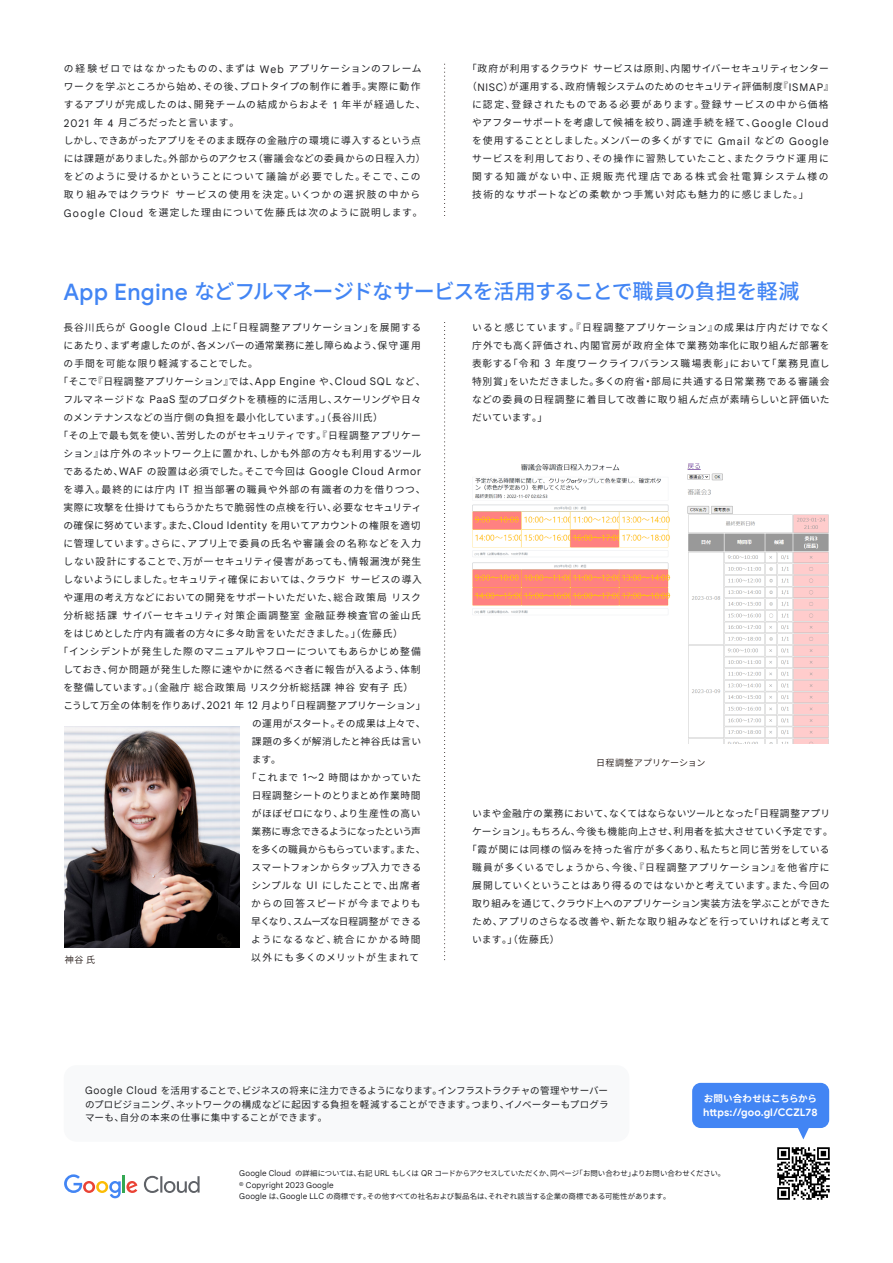
<style>
.page{position:relative;width:893px;height:1263px;background:#fff}
.page>*{position:absolute;margin:0;border:0;box-sizing:border-box;transform-origin:0 0}
.t1{font:500 21px "Noto Sans CJ Kjp";letter-spacing:-.03em;color:#4285f4}
.t2{font:700 10.5px "Google Sans";color:#fff}
.t3{font:9.75px/18px "Noto Sans CJ Kjp";letter-spacing:.055em;color:#202124;text-align:justify}
.t4{font:9.75px "Noto Sans CJ Kjp";letter-spacing:.025em;color:#202124}
.t5{font:9.75px "Noto Sans CJ Kjp";letter-spacing:.02em;color:#202124}
.t6{font:9.75px "Noto Sans CJ Kjp";letter-spacing:.035em;color:#202124}
.t7{font:9.75px "Noto Sans CJ Kjp";letter-spacing:.03em;color:#202124}
.t8{font:9.75px "Noto Sans CJ Kjp";letter-spacing:.075em;color:#202124}
.t9{font:9.75px "Noto Sans CJ Kjp";letter-spacing:.11em;color:#202124}
.t10{font:9.75px "Noto Sans CJ Kjp";letter-spacing:.095em;color:#202124}
.t11{font:9.75px "Noto Sans CJ Kjp";color:#202124}
.t12{font:9.75px "Noto Sans CJ Kjp";letter-spacing:.08em;color:#202124}
.t13{font:9.75px "Noto Sans CJ Kjp";letter-spacing:.1em;color:#202124}
.t14{font:9.75px "Noto Sans CJ Kjp";letter-spacing:.18em;color:#202124}
.t15{font:9.75px "Noto Sans CJ Kjp";letter-spacing:-.045em;color:#202124}
.t16{font:9.75px "Noto Sans CJ Kjp";letter-spacing:.015em;color:#202124}
.t17{font:9.75px "Noto Sans CJ Kjp";letter-spacing:-.05em;color:#202124}
.t18{font:9.75px "Noto Sans CJ Kjp";letter-spacing:-.01em;color:#202124}
.t19{font:9.75px "Noto Sans CJ Kjp";letter-spacing:.105em;color:#202124}
.t20{font:9.75px "Noto Sans CJ Kjp";letter-spacing:.12em;color:#202124}
.t21{font:9.6px/13.8px "Noto Sans CJ Kjp";letter-spacing:.01em;color:#202124;text-align:justify}
.t22{font:700 9.6px "Noto Sans CJ Kjp";letter-spacing:-.01em;color:#fff}
.t23{font:600 9px "Noto Sans CJ Kjp";letter-spacing:.005em;color:#231815}
.t24{font:600 9px "Noto Sans CJ Kjp";letter-spacing:.025em;color:#231815}
.t25{font:8.1px "Google Sans Text";letter-spacing:.02em;color:#202124}
.t26{font:7.5px "Noto Sans CJ Kjp";letter-spacing:-.025em;color:#202124}
.s1{font-family:"Google Sans Text";font-size:10.5px}
.s2{font-family:"Google Sans";font-size:22.65px}
.s3{font-family:"Google Sans Text";font-size:10.35px}
.s4{font-family:"Google Sans Text";font-size:8.1px}
</style>
<div class="page">
<svg style="left:444px;top:322px;width:1px;height:639px"></svg>
<svg style="left:444px;top:64px;width:1px;height:152px"></svg>
<img style="left:777px;top:1147px;width:53px;height:53px">
<svg style="left:798px;top:1128px;width:11px;height:11px"></svg>
<div style="left:692px;top:1083px;width:137px;height:45px;background:#4285f4;border-radius:9px"></div>
<div style="left:64px;top:1065px;width:565px;height:77px;background:#f8f9fa;border-radius:13px"></div>
<svg style="left:144px;top:1176px;width:56px;height:17px"></svg>
<svg style="left:64px;top:1174px;width:73px;height:24px"></svg>
<img style="left:65px;top:726px;width:174px;height:221px">
<img style="left:472px;top:464px;width:199px;height:151px">
<img style="left:687px;top:463px;width:142px;height:280px">
<p class="t3" style="left:64px;top:60px;width:363px;text-align:left">の経験ゼロではなかったものの、まずは <span class="s1">Web</span> アプリケーションのフレームワークを学ぶところから始め、その後、プロトタイプの制作に着手。実際に動作するアプリが完成したのは、開発チームの結成からおよそ <span class="s1">1</span> 年半が経過した、<span class="s1">2021</span> 年 <span class="s1">4</span> 月ごろだったと言います。<br>しかし、できあがったアプリをそのまま既存の金融庁の環境に導入するという点には課題がありました。外部からのアクセス（審議会などの委員からの日程入力）をどのように受けるかということについて議論が必要でした。そこで、この取り組みではクラウドサービスの使用を決定。いくつかの選択肢の中から<span class="s1">Google Cloud</span> を選定した理由について佐藤氏は次のように説明します。</p>
<p class="t7" style="left:467px;top:63px;width:363px">「政府が利用するクラウドサービスは原則、内閣サイバーセキュリティセンター</p>
<p class="t4" style="left:467px;top:81px;width:368px">（<span class="s1">NISC</span>）が運用する、政府情報システムのためのセキュリティ評価制度『<span class="s1">ISMAP</span>』</p>
<p class="t9" style="left:472px;top:99px;width:358px">に認定、登録されたものである必要があります。登録サービスの中から価格</p>
<p class="t3" style="left:472px;top:114px;width:358px">やアフターサポートを考慮して候補を絞り、調達手続を経て、<span class="s1">Google Cloud</span></p>
<p class="t6" style="left:472px;top:135px;width:358px">を使用することとしました。メンバーの多くがすでに <span class="s1">Gmail</span> などの <span class="s1">Google</span></p>
<p class="t3" style="left:472px;top:150px;width:358px">サービスを利用しており、その操作に習熟していたこと、またクラウド運用に</p>
<p class="t14" style="left:472px;top:171px;width:358px">関する知識がない中、正規販売代理店である株式会社電算システム様の</p>
<p class="t9" style="left:472px;top:189px;width:338px">技術的なサポートなどの柔軟かつ手篤い対応も魅力的に感じました。」</p>
<h1 class="t1" style="left:63px;top:280px;width:738px"><span class="s2">App Engine</span> などフルマネージドなサービスを活用することで職員の負担を軽減</h1>
<p class="t3" style="left:472px;top:318px;width:360px">いると感じています。『日程調整アプリケーション』の成果は庁内だけでなく庁外でも高く評価され、内閣官房が政府全体で業務効率化に取り組んだ部署を表彰する「令和 <span class="s1">3</span> 年度ワークライフバランス職場表彰」において「業務見直し特別賞」をいただきました。多くの府省・部局に共通する日常業務である審議会などの委員の日程調整に着目して改善に取り組んだ点が素晴らしいと評価いただいています。」</p>
<p class="t8" style="left:63px;top:321px;width:359px">長谷川氏らが <span class="s1">Google Cloud</span> 上に「日程調整アプリケーション」を展開する</p>
<p class="t5" style="left:63px;top:339px;width:359px">にあたり、まず考慮したのが、各メンバーの通常業務に差し障らぬよう、保守運用</p>
<p class="t6" style="left:63px;top:357px;width:196px">の手間を可能な限り軽減することでした。</p>
<p class="t5" style="left:58px;top:375px;width:368px">「そこで『日程調整アプリケーション』では、<span class="s1">App Engine</span> や、<span class="s1">Cloud SQL</span> など、</p>
<p class="t7" style="left:63px;top:393px;width:359px">フルマネージドな <span class="s1">PaaS</span> 型のプロダクトを積極的に活用し、スケーリングや日々</p>
<p class="t3" style="left:63px;top:408px;width:321px">のメンテナンスなどの当庁側の負担を最小化しています。」（長谷川氏）</p>
<p class="t3" style="left:58px;top:426px;width:364px">「その上で最も気を使い、苦労したのがセキュリティです。『日程調整アプリケー</p>
<p class="t3" style="left:63px;top:444px;width:360px">ション』は庁外のネットワーク上に置かれ、しかも外部の方々も利用するツール</p>
<p class="t3" style="left:63px;top:462px;width:359px">であるため、<span class="s1">WAF</span> の設置は必須でした。そこで今回は <span class="s1">Google Cloud Armor</span></p>
<p class="t10" style="left:63px;top:483px;width:364px">を導入。最終的には庁内 <span class="s1">IT</span> 担当部署の職員や外部の有識者の力を借りつつ、</p>
<p class="t6" style="left:63px;top:501px;width:360px">実際に攻撃を仕掛けてもらうかたちで脆弱性の点検を行い、必要なセキュリティ</p>
<p class="t4" style="left:63px;top:519px;width:359px">の確保に努めています。また、<span class="s1">Cloud Identity</span> を用いてアカウントの権限を適切</p>
<p class="t12" style="left:63px;top:537px;width:359px">に管理しています。さらに、アプリ上で委員の氏名や審議会の名称などを入力</p>
<p class="t3" style="left:63px;top:552px;width:359px">しない設計にすることで、万が一セキュリティ侵害があっても、情報漏洩が発生</p>
<p class="t3" style="left:63px;top:570px;width:360px">しないようにしました。セキュリティ確保においては、クラウドサービスの導入</p>
<p class="t3" style="left:63px;top:588px;width:359px">や運用の考え方などにおいての開発をサポートいただいた、総合政策局リスク</p>
<p class="t13" style="left:63px;top:609px;width:359px">分析総括課サイバーセキュリティ対策企画調整室金融証券検査官の釜山氏</p>
<p class="t3" style="left:63px;top:624px;width:341px">をはじめとした庁内有識者の方々に多々助言をいただきました。」（佐藤氏）</p>
<p class="t3" style="left:58px;top:642px;width:364px">「インシデントが発生した際のマニュアルやフローについてもあらかじめ整備</p>
<p class="t3" style="left:63px;top:660px;width:359px">しておき、何か問題が発生した際に速やかに然るべき者に報告が入るよう、体制</p>
<p class="t3" style="left:63px;top:678px;width:351px">を整備しています。」（金融庁総合政策局リスク分析総括課神谷安有子氏）</p>
<p class="t4" style="left:63px;top:699px;width:364px">こうして万全の体制を作りあげ、<span class="s1">2021</span> 年 <span class="s1">12</span> 月より「日程調整アプリケーション」</p>
<p class="t16" style="left:252px;top:717px;width:175px">の運用がスタート。その成果は上々で、</p>
<p class="t6" style="left:252px;top:735px;width:171px">課題の多くが解消したと神谷氏は言い</p>
<p class="t3" style="left:252px;top:750px;width:31px">ます。</p>
<p class="t3" style="left:247px;top:768px;width:176px">「これまで <span class="s1">1</span>～<span class="s1">2</span> 時間はかかっていた</p>
<p class="t7" style="left:252px;top:789px;width:170px">日程調整シートのとりまとめ作業時間</p>
<p class="t3" style="left:252px;top:804px;width:170px">がほぼゼロになり、より生産性の高い</p>
<p class="t17" style="left:252px;top:825px;width:171px">業務に専念できるようになったという声</p>
<p class="t15" style="left:252px;top:843px;width:175px">を多くの職員からもらっています。また、</p>
<p class="t7" style="left:251px;top:861px;width:171px">スマートフォンからタップ入力できる</p>
<p class="t3" style="left:251px;top:876px;width:171px">シンプルな <span class="s1">UI</span> にしたことで、出席者</p>
<p class="t19" style="left:251px;top:897px;width:171px">からの回答スピードが今までよりも</p>
<p class="t18" style="left:251px;top:915px;width:171px">早くなり、スムーズな日程調整ができる</p>
<p class="t20" style="left:251px;top:933px;width:171px">ようになるなど、統合にかかる時間</p>
<p class="t10" style="left:251px;top:951px;width:170px">以外にも多くのメリットが生まれて</p>
<p class="t23" style="left:596px;top:757px;width:111px">日程調整アプリケーション</p>
<p class="t4" style="left:472px;top:807px;width:360px">いまや金融庁の業務において、なくてはならないツールとなった「日程調整アプリ</p>
<p class="t5" style="left:472px;top:825px;width:362px">ケーション」。もちろん、今後も機能向上させ、利用者を拡大させていく予定です。</p>
<p class="t3" style="left:467px;top:840px;width:364px">「霞が関には同様の悩みを持った省庁が多くあり、私たちと同じ苦労をしている</p>
<p class="t8" style="left:472px;top:861px;width:359px">職員が多くいるでしょうから、今後、『日程調整アプリケーション』を他省庁に</p>
<p class="t3" style="left:472px;top:876px;width:359px">展開していくということはあり得るのではないかと考えています。また、今回の</p>
<p class="t11" style="left:472px;top:897px;width:359px">取り組みを通じて、クラウド上へのアプリケーション実装方法を学ぶことができた</p>
<p class="t3" style="left:472px;top:912px;width:359px">ため、アプリのさらなる改善や、新たな取り組みなどを行っていければと考えて</p>
<p class="t3" style="left:472px;top:930px;width:89px">います。」（佐藤氏）</p>
<p class="t24" style="left:65px;top:954px;width:32px">神谷氏</p>
<p class="t21" style="left:85px;top:1083px;width:525px"><span class="s3">Google Cloud</span> を活用することで、ビジネスの将来に注力できるようになります。インフラストラクチャの管理やサーバーのプロビジョニング、ネットワークの構成などに起因する負担を軽減することができます。つまり、イノベーターもプログラマーも、自分の本来の仕事に集中することができます。</p>
<p class="t22" style="left:704px;top:1093px;width:115px">お問い合わせはこちらから</p>
<p class="t2" style="left:703px;top:1105px;width:116px">https://goo.gl/CCZL78</p>
<p class="t26" style="left:239px;top:1169px;width:488px"><span class="s4">Google Cloud</span> の詳細については、右記 <span class="s4">URL</span> もしくは <span class="s4">QR</span> コードからアクセスしていただくか、同ページ「お問い合わせ」よりお問い合わせください。</p>
<p class="t25" style="left:239px;top:1179px;width:96px">© Copyright 2023 Google</p>
<p class="t26" style="left:239px;top:1192px;width:433px"><span class="s4">Google</span> は、<span class="s4">Google LLC</span> の商標です。その他すべての社名および製品名は、それぞれ該当する企業の商標である可能性があります。</p>
</div>
